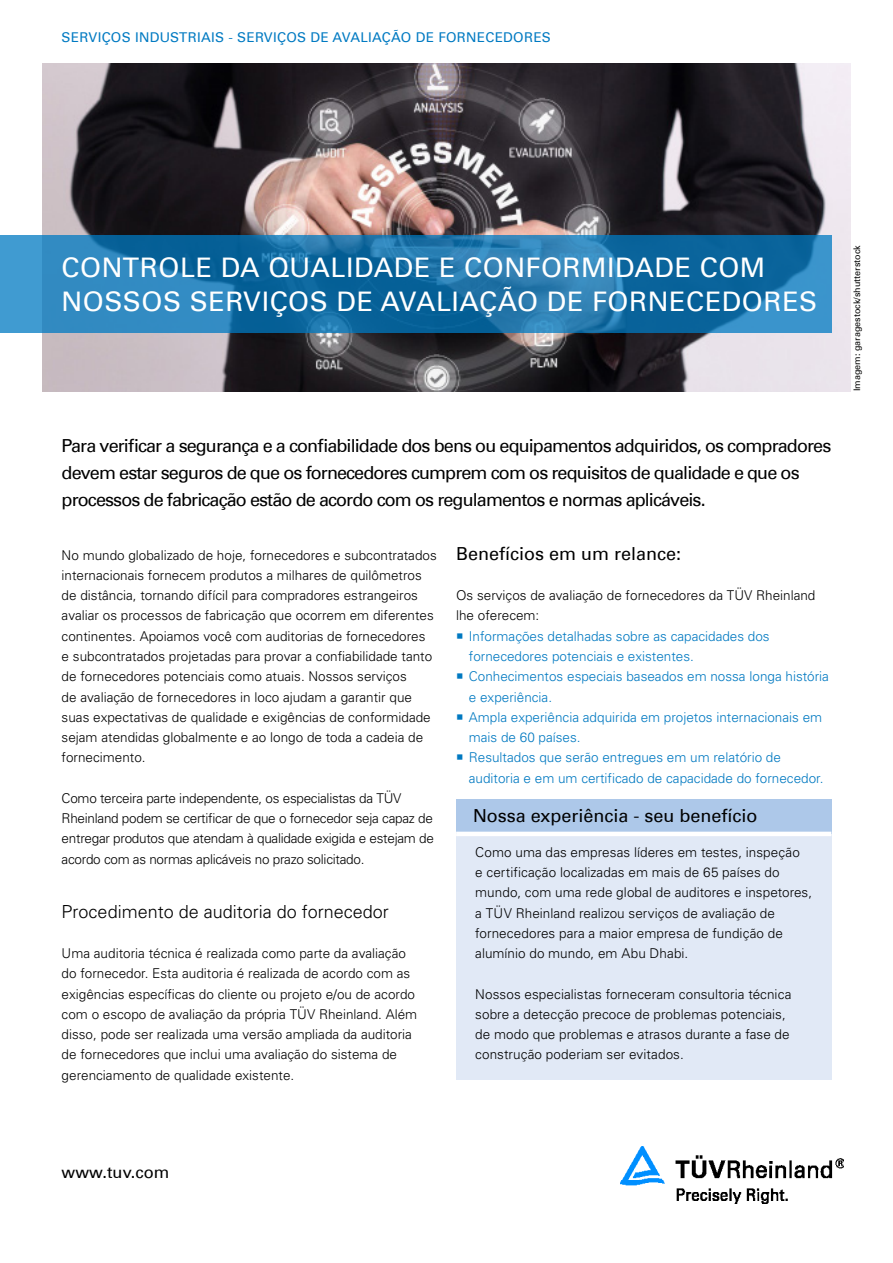
<style>
.page{position:relative;width:893px;height:1263px;background:#fff}
.page>*{position:absolute;margin:0;border:0;box-sizing:border-box;transform-origin:0 0}
.t1{font:27px/33.8px "Univers Com 55 Roman";letter-spacing:.02em;color:#fff}
.t2{font:18px/27px "Univers Com 55 Roman";letter-spacing:-.05em;color:#000}
.t3{font:18px "Univers Com 55 Roman";color:#000}
.t4{font:300 18px "Univers";color:#000}
.t5{font:16.5px "Univers Com 55 Roman";color:#000}
.t6{font:300 13.5px/20.2px "Univers";color:#000}
.t7{font:300 13.5px/20.2px "Univers";color:#0079c1}
.t8{font:300 13.5px/20.2px "Univers";letter-spacing:-.02em;color:#000}
.t9{font:13.5px "Univers Com 55 Roman";letter-spacing:.02em;color:#007ac2}
.t10{font:9px "Univers Com 55 Roman";color:#000}
</style>
<div class="page">
<img style="left:620px;top:1146px;width:224px;height:57px">
<img style="left:43px;top:64px;width:807px;height:327px">
<svg style="left:0;top:235px;width:831px;height:98px;background:#1e76ac"></svg>
<div style="left:456px;top:800px;width:375px;height:34px;background:#adc8e9"></div>
<div style="left:456px;top:834px;width:375px;height:245px;background:#e1e9f6"></div>
<hr style="left:456px;top:832px;width:375px;height:4px;background:#fff">
<p class="t9" style="left:62px;top:29px;width:491px">SERVIÇOS INDUSTRIAIS - SERVIÇOS DE AVALIAÇÃO DE FORNECEDORES</p>
<h1 class="t1" style="left:62px;top:251px;width:757px">CONTROLE DA QUALIDADE E CONFORMIDADE COM<br>NOSSOS SERVIÇOS DE AVALIAÇÃO DE FORNECEDORES</h1>
<p class="t2" style="left:62px;top:432px;width:771px">Para verificar a segurança e a confiabilidade dos bens ou equipamentos adquiridos, os compradores devem estar seguros de que os fornecedores cumprem com os requisitos de qualidade e que os processos de fabricação estão de acordo com os regulamentos e normas aplicáveis.</p>
<p class="t6" style="left:62px;top:545px;width:377px">No mundo globalizado de hoje, fornecedores e subcontratados internacionais fornecem produtos a milhares de quilômetros de distância, tornando difícil para compradores estrangeiros avaliar os processos de fabricação que ocorrem em diferentes continentes. Apoiamos você com auditorias de fornecedores<br>e subcontratados projetadas para provar a confiabilidade tanto de fornecedores potenciais como atuais. Nossos serviços<br>de avaliação de fornecedores in loco ajudam a garantir que suas expectativas de qualidade e exigências de conformidade sejam atendidas globalmente e ao longo de toda a cadeia de fornecimento.</p>
<p class="t8" style="left:62px;top:788px;width:374px">Como terceira parte independente, os especialistas da TÜV Rheinland podem se certificar de que o fornecedor seja capaz de entregar produtos que atendam à qualidade exigida e estejam de acordo com as normas aplicáveis no prazo solicitado.</p>
<h2 class="t4" style="left:62px;top:900px;width:329px">Procedimento de auditoria do fornecedor</h2>
<p class="t6" style="left:62px;top:943px;width:357px">Uma auditoria técnica é realizada como parte da avaliação do fornecedor. Esta auditoria é realizada de acordo com as exigências específicas do cliente ou projeto e/ou de acordo com o escopo de avaliação da própria TÜV Rheinland. Além disso, pode ser realizada uma versão ampliada da auditoria de fornecedores que inclui uma avaliação do sistema de gerenciamento de qualidade existente.</p>
<h2 class="t3" style="left:456px;top:542px;width:226px">Benefícios em um relance:</h2>
<p class="t6" style="left:456px;top:585px;width:361px">Os serviços de avaliação de fornecedores da TÜV Rheinland lhe oferecem:</p>
<p class="t7" style="left:469px;top:626px;width:362px">Informações detalhadas sobre as capacidades dos fornecedores potenciais e existentes.<br>Conhecimentos especiais baseados em nossa longa história e experiência.<br>Ampla experiência adquirida em projetos internacionais em mais de 60 países.<br>Resultados que serão entregues em um relatório de auditoria e em um certificado de capacidade do fornecedor.</p>
<h2 class="t3" style="left:473px;top:805px;width:286px">Nossa experiência - seu benefício</h2>
<p class="t6" style="left:475px;top:842px;width:338px">Como uma das empresas líderes em testes, inspeção<br>e certificação localizadas em mais de 65 países do mundo, com uma rede global de auditores e inspetores, a TÜV Rheinland realizou serviços de avaliação de fornecedores para a maior empresa de fundição de alumínio do mundo, em Abu Dhabi.</p>
<p class="t6" style="left:475px;top:984px;width:318px">Nossos especialistas forneceram consultoria técnica sobre a detecção precoce de problemas potenciais, de modo que problemas e atrasos durante a fase de construção poderiam ser evitados.</p>
<p class="t10" style="left:851px;top:391px;width:148px;rotate:-90deg">Imagem: garagestock/shutterstock</p>
<p class="t5" style="left:62px;top:1162px;width:109px">www.tuv.com</p>
</div>
